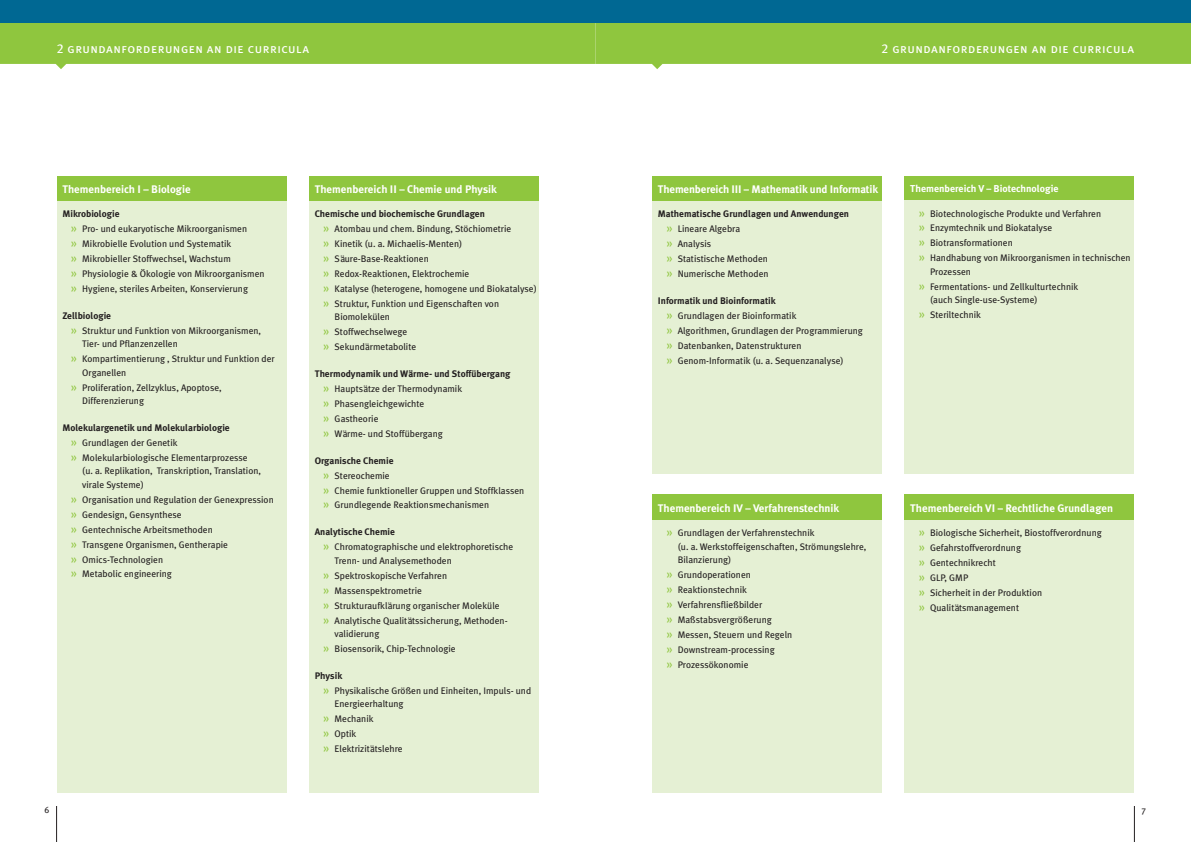
<style>
.page{position:relative;width:1191px;height:842px;background:#fff}
.page>*{position:absolute;margin:0;border:0;box-sizing:border-box;transform-origin:0 0}
.t1{font:13px "Meta Plus Book Caps";letter-spacing:.035em;color:#fff}
.t2{font:700 11px "Meta Plus";color:#fff}
.t3{font:700 10px "Meta Plus";color:#fff}
.t4{font:9.5px/14.9px "Meta Plus";color:#231f20}
.t5{font:9px "Meta Plus";color:#231f20}
.s1{font-weight:700}
.s2{font-size:12px;color:#8fc63e}
</style>
<div class="page">
<svg style="left:0;top:23px;width:595px;height:46px;background:#9bcc53"></svg>
<svg style="left:595px;top:23px;width:596px;height:46px;background:#9bcc53"></svg>
<div style="left:0;top:0;width:595px;height:23px;background:#006893"></div>
<div style="left:595px;top:0;width:596px;height:23px;background:#006893"></div>
<hr style="left:56px;top:806px;width:1px;height:36px;background:#231f20">
<hr style="left:1134px;top:806px;width:1px;height:36px;background:#231f20">
<div style="left:57px;top:176px;width:229px;height:616px;background:#e5f0d4"></div>
<div style="left:57px;top:176px;width:229px;height:25px;background:#8fc63e"></div>
<div style="left:309px;top:176px;width:230px;height:616px;background:#e5f0d4"></div>
<div style="left:309px;top:176px;width:230px;height:25px;background:#8fc63e"></div>
<div style="left:652px;top:176px;width:230px;height:297px;background:#e5f0d4"></div>
<div style="left:652px;top:176px;width:230px;height:25px;background:#8fc63e"></div>
<div style="left:904px;top:176px;width:230px;height:297px;background:#e5f0d4"></div>
<div style="left:904px;top:176px;width:230px;height:25px;background:#8fc63e"></div>
<div style="left:652px;top:495px;width:230px;height:297px;background:#e5f0d4"></div>
<div style="left:652px;top:495px;width:230px;height:25px;background:#8fc63e"></div>
<div style="left:904px;top:495px;width:230px;height:297px;background:#e5f0d4"></div>
<div style="left:904px;top:495px;width:230px;height:25px;background:#8fc63e"></div>
<h1 class="t1" style="left:57px;top:41px;width:254px">2 grundanforderungen an die curricula</h1>
<h1 class="t1" style="left:881px;top:41px;width:254px">2 grundanforderungen an die curricula</h1>
<p class="t2" style="left:62px;top:183px;width:130px">Themenbereich I – Biologie</p>
<p class="t4" style="left:71px;top:206px;width:195px;text-indent:-9px"><span class="s1">Mikrobiologie<br></span><span class="s2">»</span> Pro- und eukaryotische Mikroorganismen<br><span class="s2">»</span> Mikrobielle Evolution und Systematik<br><span class="s2">»</span> Mikrobieller Stoffwechsel, Wachstum<br><span class="s2">»</span> Physiologie &amp; Ökologie von Mikroorganismen <span class="s2">»</span> Hygiene, steriles Arbeiten, Konservierung</p>
<p class="t4" style="left:71px;top:308px;width:192px;text-indent:-9px"><span class="s1">Zellbiologie<br></span><span class="s2">»</span> Struktur und Funktion von Mikroorganismen,</p>
<p class="t4" style="left:71px;top:336px;width:205px;text-indent:11px">Tier- und Pflanzenzellen<br><span class="s2">»</span> Kompartimentierung , Struktur und Funktion der</p>
<p class="t4" style="left:71px;top:365px;width:152px;text-indent:11px">Organellen<br><span class="s2">»</span> Proliferation, Zellzyklus, Apoptose,</p>
<p class="t4" style="left:82px;top:393px;width:63px">Differenzierung</p>
<p class="t4" style="left:71px;top:420px;width:178px;text-indent:-9px"><span class="s1">Molekulargenetik und Molekularbiologie<br></span><span class="s2">»</span> Grundlagen der Genetik<br><span class="s2">»</span> Molekularbiologische Elementarprozesse</p>
<p class="t4" style="left:82px;top:464px;width:180px;line-height:13.5px">(u. a. Replikation, Transkription, Translation, virale Systeme)</p>
<p class="t4" style="left:71px;top:492px;width:204px"><span class="s2">»</span> Organisation und Regulation der Genexpression <span class="s2">»</span> Gendesign, Gensynthese<br><span class="s2">»</span> Gentechnische Arbeitsmethoden<br><span class="s2">»</span> Transgene Organismen, Gentherapie<br><span class="s2">»</span> Omics-Technologien<br><span class="s2">»</span> Metabolic engineering</p>
<p class="t2" style="left:315px;top:183px;width:184px">Themenbereich II – Chemie und Physik</p>
<p class="t4" style="left:323px;top:206px;width:215px;text-indent:-9px"><span class="s1">Chemische und biochemische Grundlagen<br></span><span class="s2">»</span> Atombau und chem. Bindung, Stöchiometrie<br><span class="s2">»</span> Kinetik (u. a. Michaelis-Menten)<br><span class="s2">»</span> Säure-Base-Reaktionen<br><span class="s2">»</span> Redox-Reaktionen, Elektrochemie<br><span class="s2">»</span> Katalyse (heterogene, homogene und Biokatalyse) <span class="s2">»</span> Struktur, Funktion und Eigenschaften von</p>
<p class="t4" style="left:323px;top:309px;width:95px;text-indent:11px">Biomolekülen<br><span class="s2">»</span> Stoffwechselwege<br><span class="s2">»</span> Sekundärmetabolite</p>
<p class="t4" style="left:323px;top:366px;width:189px;text-indent:-9px"><span class="s1">Thermodynamik und Wärme- und Stoffübergang </span><span class="s2">»</span> Hauptsätze der Thermodynamik<br><span class="s2">»</span> Phasengleichgewichte<br><span class="s2">»</span> Gastheorie<br><span class="s2">»</span> Wärme- und Stoffübergang</p>
<p class="t4" style="left:323px;top:453px;width:202px;text-indent:-9px"><span class="s1">Organische Chemie<br></span><span class="s2">»</span> Stereochemie<br><span class="s2">»</span> Chemie funktioneller Gruppen und Stoffklassen <span class="s2">»</span> Grundlegende Reaktionsmechanismen</p>
<p class="t4" style="left:323px;top:525px;width:191px;text-indent:-9px"><span class="s1">Analytische Chemie<br></span><span class="s2">»</span> Chromatographische und elektrophoretische</p>
<p class="t4" style="left:323px;top:553px;width:185px;text-indent:11px">Trenn- und Analysemethoden<br><span class="s2">»</span> Spektroskopische Verfahren<br><span class="s2">»</span> Massenspektrometrie<br><span class="s2">»</span> Strukturaufklärung organischer Moleküle <span class="s2">»</span> Analytische Qualitätssicherung, Methoden-</p>
<p class="t4" style="left:323px;top:626px;width:134px;text-indent:11px">validierung<br><span class="s2">»</span> Biosensorik, Chip-Technologie</p>
<p class="t4" style="left:323px;top:668px;width:209px;text-indent:-9px"><span class="s1">Physik<br></span><span class="s2">»</span> Physikalische Größen und Einheiten, Impuls- und</p>
<p class="t4" style="left:323px;top:697px;width:82px;text-indent:11px">Energieerhaltung <span class="s2">»</span> Mechanik<br><span class="s2">»</span> Optik<br><span class="s2">»</span> Elektrizitätslehre</p>
<p class="t2" style="left:658px;top:183px;width:222px">Themenbereich III – Mathematik und Informatik</p>
<p class="t4" style="left:666px;top:206px;width:184px;text-indent:-9px"><span class="s1">Mathematische Grundlagen und Anwendungen </span><span class="s2">»</span> Lineare Algebra<br><span class="s2">»</span> Analysis<br><span class="s2">»</span> Statistische Methoden<br><span class="s2">»</span> Numerische Methoden</p>
<p class="t4" style="left:666px;top:293px;width:198px;text-indent:-9px"><span class="s1">Informatik und Bioinformatik<br></span><span class="s2">»</span> Grundlagen der Bioinformatik<br><span class="s2">»</span> Algorithmen, Grundlagen der Programmierung <span class="s2">»</span> Datenbanken, Datenstrukturen<br><span class="s2">»</span> Genom-Informatik (u. a. Sequenzanalyse)</p>
<p class="t3" style="left:910px;top:183px;width:150px">Themenbereich V – Biotechnologie</p>
<p class="t4" style="left:918px;top:206px;width:213px"><span class="s2">»</span> Biotechnologische Produkte und Verfahren<br><span class="s2">»</span> Enzymtechnik und Biokatalyse<br><span class="s2">»</span> Biotransformationen<br><span class="s2">»</span> Handhabung von Mikroorganismen in technischen</p>
<p class="t4" style="left:918px;top:264px;width:161px;text-indent:11px">Prozessen<br><span class="s2">»</span> Fermentations- und Zellkulturtechnik</p>
<p class="t4" style="left:918px;top:292px;width:120px;text-indent:11px">(auch Single-use-Systeme) <span class="s2">»</span> Steriltechnik</p>
<p class="t2" style="left:658px;top:502px;width:183px">Themenbereich IV – Verfahrenstechnik</p>
<p class="t4" style="left:677px;top:526px;width:190px;line-height:13.5px;text-indent:-11px"><span class="s2">»</span> Grundlagen der Verfahrenstechnik<br>(u. a. Werkstoffeigenschaften, Strömungslehre,<br>Bilanzierung)</p>
<p class="t4" style="left:666px;top:567px;width:127px"><span class="s2">»</span> Grundoperationen<br><span class="s2">»</span> Reaktionstechnik<br><span class="s2">»</span> Verfahrensfließbilder<br><span class="s2">»</span> Maßstabsvergrößerung<br><span class="s2">»</span> Messen, Steuern und Regeln <span class="s2">»</span> Downstream-processing<br><span class="s2">»</span> Prozessökonomie</p>
<p class="t2" style="left:910px;top:502px;width:204px">Themenbereich VI – Rechtliche Grundlagen</p>
<p class="t4" style="left:918px;top:525px;width:184px"><span class="s2">»</span> Biologische Sicherheit, Biostoffverordnung <span class="s2">»</span> Gefahrstoffverordnung<br><span class="s2">»</span> Gentechnikrecht<br><span class="s2">»</span> GLP, GMP<br><span class="s2">»</span> Sicherheit in der Produktion<br><span class="s2">»</span> Qualitätsmanagement</p>
<p class="t5" style="left:45px;top:805px;width:6px">6</p>
<p class="t5" style="left:1141px;top:805px;width:6px">7</p>
</div>
